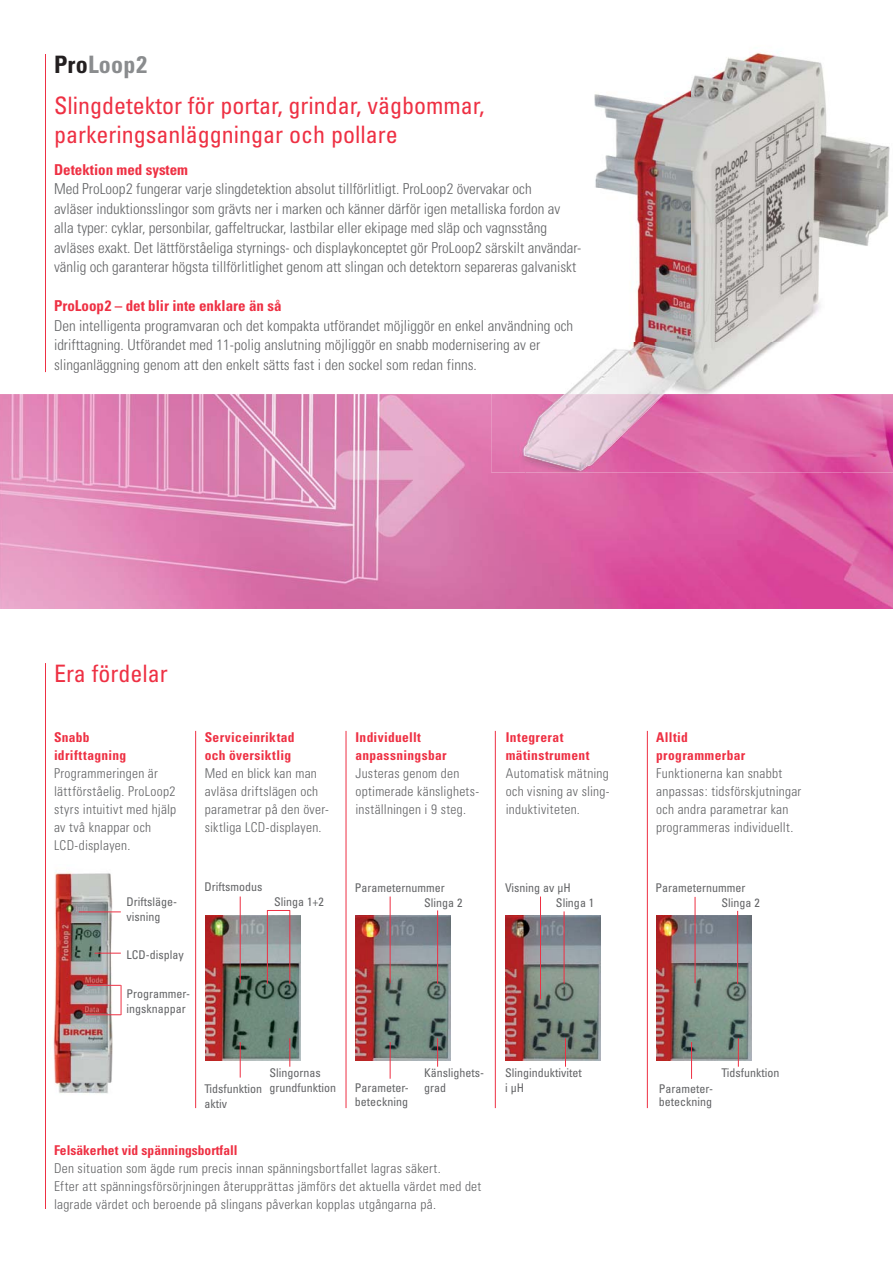
<style>
.page{position:relative;width:893px;height:1263px;background:#fff}
.page>*{position:absolute;margin:0;border:0;box-sizing:border-box;transform-origin:0 0}
.t1{font:condensed 24px/40.7px "Univers";color:#ee3043}
.t2{font:300 condensed 15px/19.5px "Univers";color:#636466}
.t3{font:700 condensed 15px "Univers";color:#ee3043}
.t4{font:300 condensed 13.5px/18px "Univers";letter-spacing:.02em;color:#636466}
.t5{font:700 condensed 13.5px/18px "Univers";letter-spacing:.02em;color:#ee3043}
.t6{font:700 condensed 13.5px "Univers";color:#ee3043}
.t7{font:condensed 12px/15px "Univers";color:#636466}
.s1{font-weight:700;color:#231f20}
.s2{font-weight:700;color:#8a8c8e}
</style>
<div class="page">
<img style="left:0;top:394px;width:525px;height:215px">
<img style="left:842px;top:472px;width:51px;height:137px">
<img style="left:525px;top:472px;width:317px;height:137px">
<img style="left:491px;top:52px;width:402px;height:420px">
<hr style="left:45px;top:54px;width:1px;height:318px;background:#ee3043">
<hr style="left:647px;top:731px;width:1px;height:377px;background:#ee3043">
<hr style="left:346px;top:731px;width:1px;height:377px;background:#ee3043">
<hr style="left:495px;top:731px;width:1px;height:377px;background:#ee3043">
<hr style="left:195px;top:731px;width:1px;height:377px;background:#ee3043">
<img style="left:53px;top:871px;width:68px;height:223px">
<svg style="left:95px;top:953px;width:26px;height:1px"></svg>
<hr style="left:87px;top:985px;width:34px;height:1px;background:#ee3043">
<hr style="left:79px;top:912px;width:42px;height:1px;background:#ee3043">
<hr style="left:45px;top:663px;width:1px;height:546px;background:#ee3043">
<hr style="left:86px;top:1014px;width:35px;height:1px;background:#ee3043">
<hr style="left:121px;top:985px;width:1px;height:30px;background:#ee3043">
<img style="left:205px;top:916px;width:95px;height:145px">
<img style="left:506px;top:916px;width:95px;height:145px">
<img style="left:356px;top:916px;width:95px;height:145px">
<img style="left:656px;top:916px;width:95px;height:145px">
<hr style="left:240px;top:896px;width:1px;height:87px;background:#ee3043">
<hr style="left:290px;top:910px;width:1px;height:74px;background:#ee3043">
<hr style="left:240px;top:1042px;width:1px;height:35px;background:#ee3043">
<svg style="left:290px;top:1038px;width:1px;height:29px"></svg>
<hr style="left:390px;top:896px;width:1px;height:87px;background:#ee3043">
<hr style="left:437px;top:910px;width:1px;height:74px;background:#ee3043">
<hr style="left:390px;top:1042px;width:1px;height:37px;background:#ee3043">
<svg style="left:437px;top:1038px;width:1px;height:29px"></svg>
<hr style="left:540px;top:896px;width:1px;height:103px;background:#ee3043">
<hr style="left:564px;top:911px;width:1px;height:73px;background:#ee3043">
<svg style="left:565px;top:1038px;width:1px;height:29px"></svg>
<hr style="left:695px;top:897px;width:1px;height:86px;background:#ee3043">
<hr style="left:737px;top:911px;width:1px;height:73px;background:#ee3043">
<hr style="left:691px;top:1042px;width:1px;height:37px;background:#ee3043">
<svg style="left:738px;top:1038px;width:1px;height:29px"></svg>
<svg style="left:268px;top:910px;width:22px;height:1px"></svg>
<hr style="left:267px;top:910px;width:1px;height:74px;background:#ee3043">
<img style="left:524px;top:394px;width:140px;height:76px">
<h1 class="t1" style="left:54px;top:46px;width:432px"><span class="s1">Pro</span><span class="s2">Loop2<br></span>Slingdetektor för portar, grindar, vägbommar,</h1>
<h1 class="t1" style="left:54px;top:116px;width:345px">parkeringsanläggningar och pollare</h1>
<p class="t3" style="left:54px;top:164px;width:136px">Detektion med system</p>
<p class="t2" style="left:54px;top:181px;width:529px">Med ProLoop2 fungerar varje slingdetektion absolut tillförlitligt. ProLoop2 övervakar och<br>avläser induktionsslingor som grävts ner i marken och känner därför igen metalliska fordon av alla typer: cyklar, personbilar, gaffeltruckar, lastbilar eller ekipage med släp och vagnsstång avläses exakt. Det lättförståeliga styrnings- och displaykonceptet gör ProLoop2 särskilt användar&shy;vänlig och garanterar högsta tillförlitlighet genom att slingan och detektorn separeras galvaniskt</p>
<p class="t3" style="left:54px;top:300px;width:229px">ProLoop2 – det blir inte enklare än så</p>
<p class="t2" style="left:54px;top:317px;width:521px">Den intelligenta programvaran och det kompakta utförandet möjliggör en enkel användning och idrifttagning. Utförandet med 11-polig anslutning möjliggör en snabb modernisering av er slinganläggning genom att den enkelt sätts fast i den sockel som redan finns.</p>
<h1 class="t1" style="left:54px;top:655px;width:115px">Era fördelar</h1>
<p class="t5" style="left:54px;top:729px;width:74px">Snabb idrifttagning</p>
<p class="t4" style="left:54px;top:765px;width:124px">Programmeringen är lättförståelig. ProLoop2 styrs intuitivt med hjälp av två knappar och<br>LCD-displayen.</p>
<p class="t5" style="left:205px;top:729px;width:91px">Serviceinriktad och översiktlig</p>
<p class="t4" style="left:205px;top:765px;width:126px">Med en blick kan man avläsa driftslägen och parametrar på den över&shy;siktliga LCD-displayen.</p>
<p class="t5" style="left:355px;top:729px;width:93px">Individuellt anpassningsbar</p>
<p class="t4" style="left:355px;top:765px;width:125px">Justeras genom den optimerade känslighets&shy;inställningen i 9 steg.</p>
<p class="t5" style="left:506px;top:729px;width:85px">Integrerat mätinstrument</p>
<p class="t4" style="left:506px;top:765px;width:105px;text-align:justify">Automatisk mätning och visning av sling&shy;induktiviteten.</p>
<p class="t5" style="left:656px;top:729px;width:91px">Alltid programmerbar</p>
<p class="t4" style="left:656px;top:765px;width:147px">Funktionerna kan snabbt anpassas: tidsförskjutningar och andra parametrar kan programmeras individuellt.</p>
<p class="t7" style="left:204px;top:881px;width:59px">Driftsmodus</p>
<p class="t7" style="left:355px;top:881px;width:91px">Parameternummer</p>
<p class="t7" style="left:505px;top:881px;width:67px">Visning av µH</p>
<p class="t7" style="left:655px;top:881px;width:91px">Parameternummer</p>
<p class="t7" style="left:126px;top:895px;width:52px">Driftsläge&shy;visning</p>
<p class="t7" style="left:274px;top:895px;width:51px">Slinga 1+2</p>
<p class="t7" style="left:424px;top:896px;width:40px">Slinga 2</p>
<p class="t7" style="left:556px;top:896px;width:40px">Slinga 1</p>
<p class="t7" style="left:722px;top:896px;width:40px">Slinga 2</p>
<p class="t7" style="left:126px;top:948px;width:59px">LCD-display</p>
<p class="t7" style="left:126px;top:987px;width:65px">Programmer&shy;ingsknappar</p>
<p class="t7" style="left:204px;top:1082px;width:59px">Tidsfunktion aktiv</p>
<p class="t7" style="left:270px;top:1066px;width:68px">Slingornas grundfunktion</p>
<p class="t7" style="left:424px;top:1066px;width:61px">Känslighets-</p>
<p class="t7" style="left:355px;top:1081px;width:56px">Parameter-</p>
<p class="t7" style="left:424px;top:1081px;width:23px">grad</p>
<p class="t7" style="left:355px;top:1095px;width:55px">beteckning</p>
<p class="t7" style="left:505px;top:1066px;width:78px">Slinginduktivitet i µH</p>
<p class="t7" style="left:659px;top:1083px;width:56px;line-height:13.5px">Parameter&shy;beteckning</p>
<p class="t7" style="left:722px;top:1066px;width:59px">Tidsfunktion</p>
<p class="t6" style="left:54px;top:1145px;width:185px">Felsäkerhet vid spänningsbortfall</p>
<p class="t4" style="left:54px;top:1160px;width:429px">Den situation som ägde rum precis innan spänningsbortfallet lagras säkert.<br>Efter att spänningsförsörjningen återupprättas jämförs det aktuella värdet med det lagrade värdet och beroende på slingans påverkan kopplas utgångarna på.</p>
</div>
